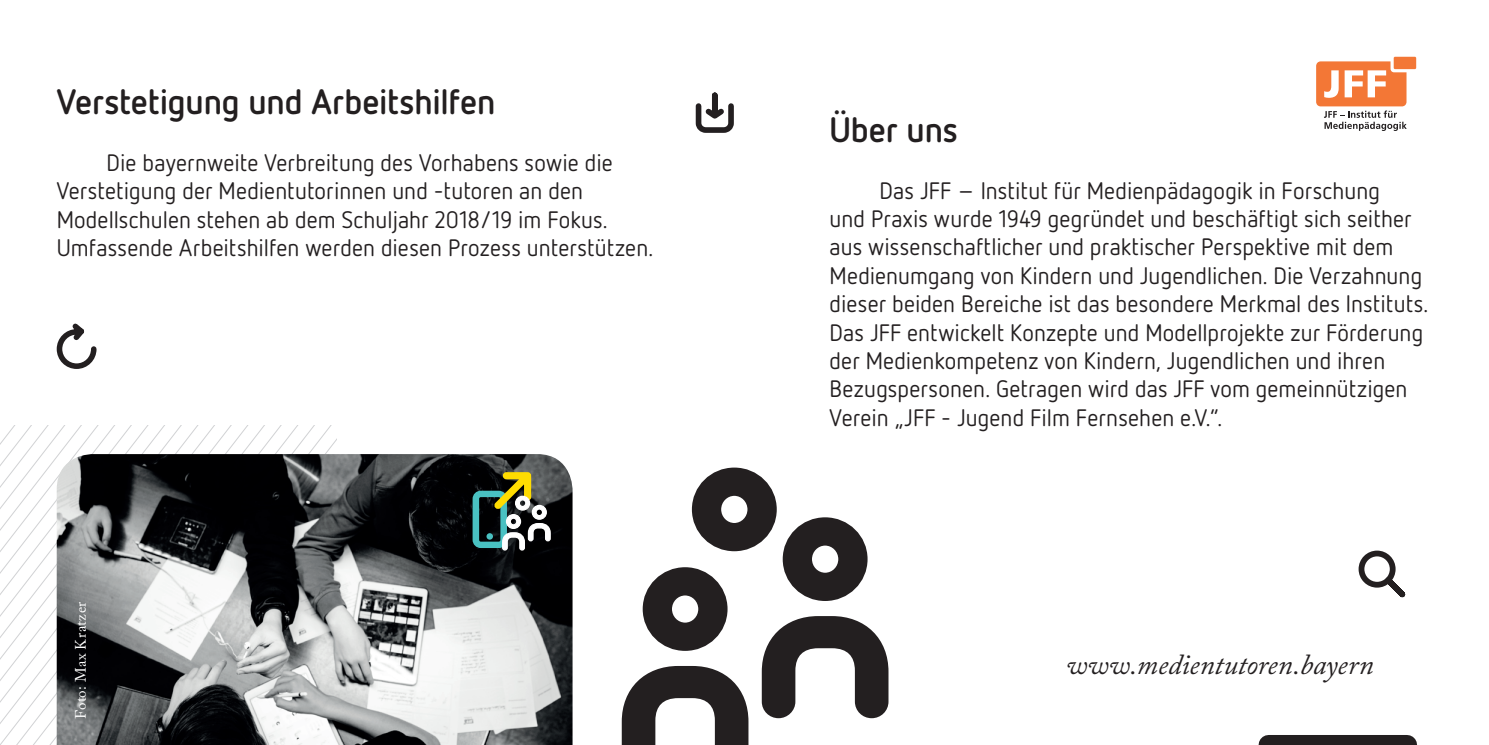
<style>
.page{position:relative;width:1489px;height:745px;background:#fff}
.page>*{position:absolute;margin:0;border:0;box-sizing:border-box;transform-origin:0 0}
.t1{font:700 35px "Netto OT";letter-spacing:-.005em;color:#231f20}
.t2{font:italic 28.75px "Adobe Caslon Pro";color:#231f20}
.t3{font:23.75px/28.2px "Netto OT";letter-spacing:.005em;color:#231f20}
.t4{font:15px "Adobe Caslon Pro";letter-spacing:.025em;color:#fff}
</style>
<div class="page">
<svg style="left:9px;top:425px;width:17px;height:319px"></svg>
<svg style="left:26px;top:425px;width:17px;height:319px"></svg>
<svg style="left:43px;top:425px;width:16px;height:319px"></svg>
<svg style="left:142px;top:425px;width:195px;height:29px"></svg>
<img style="left:57px;top:454px;width:515px;height:290px">
<svg style="left:1358px;top:550px;width:48px;height:48px"></svg>
<div style="left:1268px;top:734px;width:138px;height:10px;background:#231f20"></div>
<div style="left:1393px;top:57px;width:22px;height:12px;background:#f37736"></div>
<svg style="left:1316px;top:61px;width:90px;height:70px"></svg>
<svg style="left:471px;top:468px;width:80px;height:83px;background:#53604e"></svg>
<svg style="left:621px;top:467px;width:268px;height:277px"></svg>
<svg style="left:56px;top:323px;width:41px;height:46px"></svg>
<svg style="left:695px;top:92px;width:39px;height:41px"></svg>
<h1 class="t1" style="left:57px;top:79px;width:440px">Verstetigung und Arbeitshilfen</h1>
<p class="t3" style="left:57px;top:147px;width:598px;text-indent:50px">Die bayernweite Verbreitung des Vorhabens sowie die Verstetigung der Medientutorinnen und -tutoren an den Modellschulen stehen ab dem Schuljahr 2018/19 im Fokus.<br>Umfassende Arbeitshilfen werden diesen Prozess unterstützen.</p>
<p class="t4" style="left:72px;top:718px;width:119px;rotate:-90deg">Foto: Max Kratzer</p>
<h1 class="t1" style="left:829px;top:107px;width:130px">Über uns</h1>
<p class="t3" style="left:829px;top:175px;width:600px;text-indent:50px">Das JFF – Institut für Medienpädagogik in Forschung<br>und Praxis wurde 1949 gegründet und beschäftigt sich seither aus wissenschaftlicher und praktischer Perspektive mit dem Medienumgang von Kindern und Jugendlichen. Die Verzahnung dieser beiden Bereiche ist das besondere Merkmal des Instituts.<br>Das JFF entwickelt Konzepte und Modellprojekte zur Förderung der Medienkompetenz von Kindern, Jugendlichen und ihren Bezugspersonen. Getragen wird das JFF vom gemeinnützigen Verein „JFF - Jugend Film Fernsehen e.V.“.</p>
<p class="t2" style="left:1066px;top:646px;width:309px">www.medientutoren.bayern</p>
</div>
